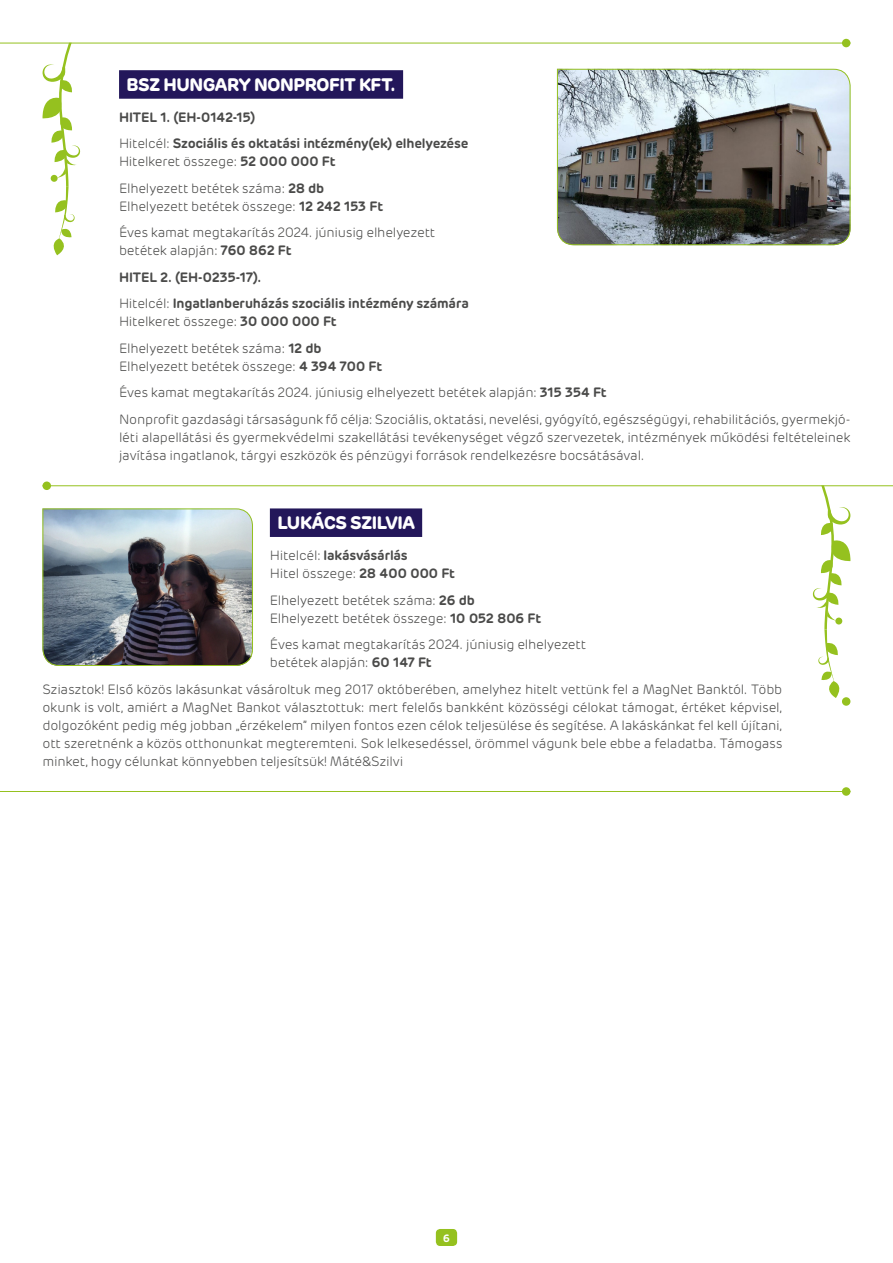
<style>
.page{position:relative;width:893px;height:1263px;background:#fff}
.page>*{position:absolute;margin:0;border:0;box-sizing:border-box;transform-origin:0 0}
.t1{font:700 18px "Rubrik";letter-spacing:-.025em;color:#fff}
.t2{font:300 13.5px/18px "Rubrik";letter-spacing:-.015em;color:#4a4a49}
.t3{font:600 13.5px/26.5px "Rubrik";letter-spacing:-.015em;color:#4a4a49}
.t4{font:600 10.5px "Rubrik";color:#fff}
.s1{font-weight:300}
.s2{font-weight:600}
</style>
<div class="page">
<div style="left:436px;top:1229px;width:21px;height:17px;background:#95c11f;border-radius:4px"></div>
<hr style="left:0;top:43px;width:850px;height:1px;background:#95c11f">
<hr style="left:43px;top:485px;width:850px;height:1px;background:#95c11f">
<hr style="left:0;top:791px;width:850px;height:1px;background:#95c11f">
<div style="left:842px;top:39px;width:8px;height:8px;background:#95c11f;border-radius:50%"></div>
<div style="left:43px;top:481px;width:8px;height:9px;background:#95c11f;border-radius:50%"></div>
<div style="left:842px;top:697px;width:8px;height:9px;background:#95c11f;border-radius:50%"></div>
<svg style="left:42px;top:43px;width:38px;height:212px"></svg>
<svg style="left:813px;top:485px;width:37px;height:213px"></svg>
<div style="left:119px;top:70px;width:284px;height:29px;background:#23175a"></div>
<div style="left:270px;top:508px;width:152px;height:29px;background:#23175a"></div>
<img style="left:42px;top:508px;width:211px;height:158px">
<svg style="left:557px;top:69px;width:294px;height:176px;background:#7c807c"></svg>
<div style="left:842px;top:787px;width:8px;height:9px;background:#95c11f;border-radius:50%"></div>
<h1 class="t1" style="left:127px;top:73px;width:271px">BSZ HUNGARY NONPROFIT KFT.</h1>
<p class="t3" style="left:119px;top:104px;width:351px">HITEL 1. (EH-0142-15)<br><span class="s1">Hitelcél:</span> Szociális és oktatási intézmény(ek) elhelyezése</p>
<p class="t2" style="left:119px;top:149px;width:218px;line-height:26.5px">Hitelkeret összege: <span class="s2">52 000 000 Ft<br></span>Elhelyezett betétek száma: <span class="s2">28 db</span></p>
<p class="t2" style="left:119px;top:193px;width:318px;line-height:26.5px">Elhelyezett betétek összege: <span class="s2">12 242 153 Ft<br></span>Éves kamat megtakarítás 2024. júniusig elhelyezett</p>
<p class="t3" style="left:119px;top:237px;width:351px"><span class="s1">betétek alapján:</span> 760 862 Ft<br>HITEL 2. (EH-0235-17).<br><span class="s1">Hitelcél:</span> Ingatlanberuházás szociális intézmény számára</p>
<p class="t2" style="left:119px;top:309px;width:219px;line-height:26.5px">Hitelkeret összege: <span class="s2">30 000 000 Ft<br></span>Elhelyezett betétek száma: <span class="s2">12 db</span></p>
<p class="t2" style="left:119px;top:353px;width:733px;line-height:26.5px">Elhelyezett betétek összege: <span class="s2">4 394 700 Ft<br></span>Éves kamat megtakarítás 2024. júniusig elhelyezett betétek alapján: <span class="s2">315 354 Ft<br></span>Nonprofit gazdasági társaságunk fő célja: Szociális, oktatási, nevelési, gyógyító, egészségügyi, rehabilitációs, gyermekjó-</p>
<p class="t2" style="left:119px;top:429px;width:733px">léti alapellátási és gyermekvédelmi szakellátási tevékenységet végző szervezetek, intézmények működési feltételeinek javítása ingatlanok, tárgyi eszközök és pénzügyi források rendelkezésre bocsátásával.</p>
<h1 class="t1" style="left:277px;top:512px;width:139px">LUKÁCS SZILVIA</h1>
<p class="t3" style="left:270px;top:546px;width:187px;line-height:18px"><span class="s1">Hitelcél:</span> lakásvásárlás<br><span class="s1">Hitel összege:</span> 28 400 000 Ft</p>
<p class="t2" style="left:270px;top:591px;width:273px">Elhelyezett betétek száma: <span class="s2">26 db<br></span>Elhelyezett betétek összege: <span class="s2">10 052 806 Ft</span></p>
<p class="t2" style="left:270px;top:636px;width:318px">Éves kamat megtakarítás 2024. júniusig elhelyezett betétek alapján: <span class="s2">60 147 Ft</span></p>
<p class="t2" style="left:43px;top:680px;width:741px;text-align:justify">Sziasztok! Első közös lakásunkat vásároltuk meg 2017 októberében, amelyhez hitelt vettünk fel a MagNet Banktól. Több okunk is volt, amiért a MagNet Bankot választottuk: mert felelős bankként közösségi célokat támogat, értéket képvisel, dolgozóként pedig még jobban „érzékelem” milyen fontos ezen célok teljesülése és segítése. A lakáskánkat fel kell újítani, ott szeretnénk a közös otthonunkat megteremteni. Sok lelkesedéssel, örömmel vágunk bele ebbe a feladatba. Támogass minket, hogy célunkat könnyebben teljesítsük! Máté&amp;Szilvi</p>
<p class="t4" style="left:443px;top:1231px;width:9px">6</p>
</div>
